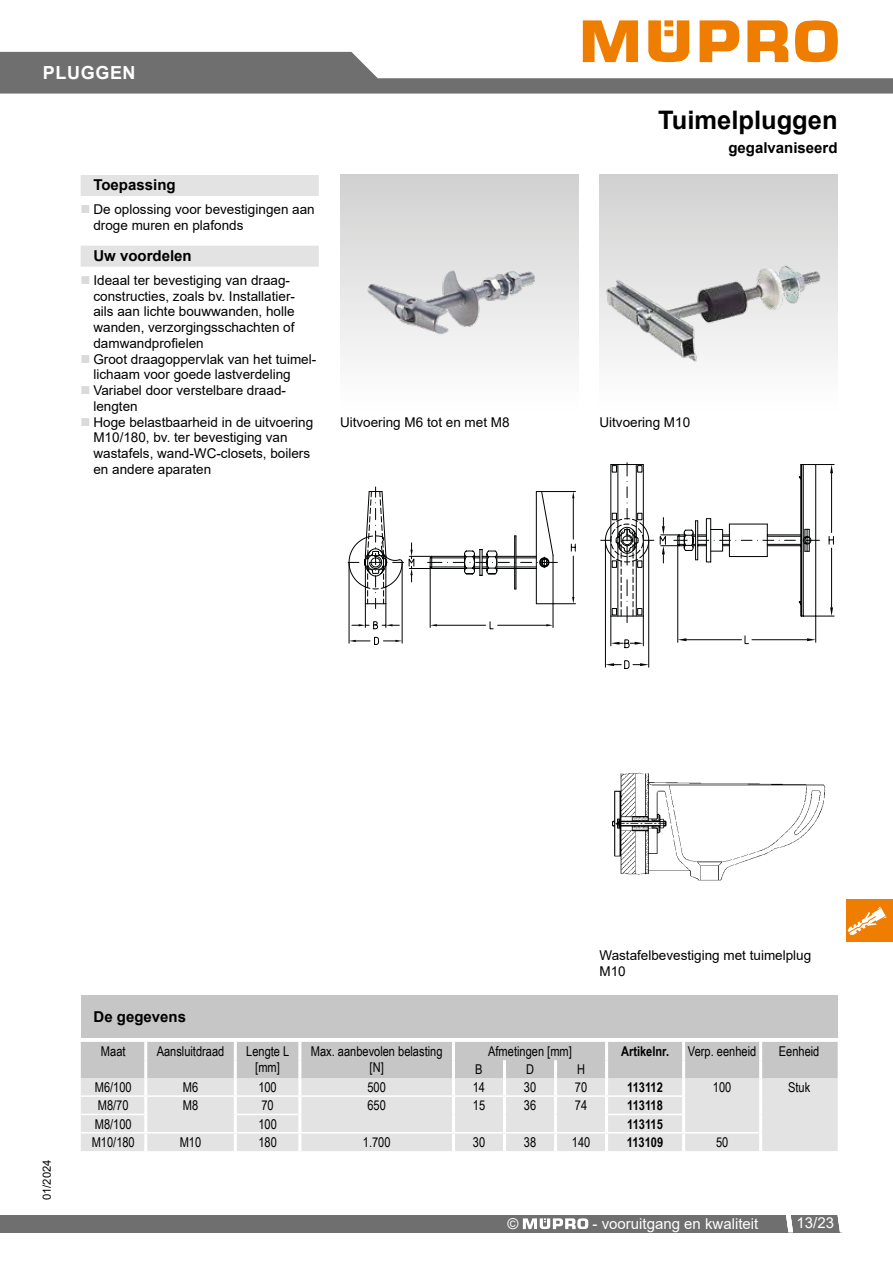
<style>
.page{position:relative;width:893px;height:1263px;background:#fff}
.page>*{position:absolute;margin:0;border:0;box-sizing:border-box;transform-origin:0 0}
.t1{font:700 25.5px "Arial";color:#000}
.t2{font:700 18px "Arial";letter-spacing:.035em;color:#fff}
.t3{font:700 15px "Arial";color:#000}
.t4{font:15px "Arial";color:#fff}
.t5{font:13.5px/15.8px "Arial";color:#000}
.t6{font:13.5px/15.8px "Arial Narrow";color:#000;text-align:center}
.t7{font:700 13.5px "Arial Narrow";color:#000}
.t8{font:11.25px "Arial";color:#000}
</style>
<div class="page">
<svg style="left:0;top:20px;width:893px;height:74px"></svg>
<div style="left:0;top:1215px;width:841px;height:17px;background:#706f6f"></div>
<svg style="left:838px;top:1215px;width:3px;height:17px"></svg>
<svg style="left:786px;top:1215px;width:7px;height:17px"></svg>
<svg style="left:523px;top:1218px;width:65px;height:11px"></svg>
<div style="left:81px;top:175px;width:238px;height:21px;background:#e3e3e3"></div>
<div style="left:81px;top:246px;width:238px;height:21px;background:#e3e3e3"></div>
<img style="left:599px;top:175px;width:239px;height:188px">
<img style="left:340px;top:175px;width:238px;height:183px">
<svg style="left:601px;top:463px;width:233px;height:206px"></svg>
<svg style="left:348px;top:487px;width:228px;height:158px"></svg>
<img style="left:612px;top:772px;width:214px;height:109px">
<div style="left:81px;top:1042px;width:757px;height:36px;background:#c6c6c6"></div>
<div style="left:81px;top:1078px;width:757px;height:73px;background:#e3e3e3"></div>
<hr style="left:144px;top:1042px;width:3px;height:18px;background:#fff">
<hr style="left:234px;top:1042px;width:3px;height:18px;background:#fff">
<hr style="left:298px;top:1042px;width:3px;height:18px;background:#fff">
<hr style="left:452px;top:1042px;width:3px;height:18px;background:#fff">
<hr style="left:605px;top:1042px;width:3px;height:18px;background:#fff">
<hr style="left:682px;top:1042px;width:3px;height:18px;background:#fff">
<hr style="left:759px;top:1042px;width:3px;height:18px;background:#fff">
<hr style="left:144px;top:1060px;width:3px;height:18px;background:#fff">
<hr style="left:234px;top:1060px;width:3px;height:18px;background:#fff">
<hr style="left:298px;top:1060px;width:3px;height:18px;background:#fff">
<hr style="left:452px;top:1060px;width:3px;height:18px;background:#fff">
<hr style="left:503px;top:1060px;width:3px;height:18px;background:#fff">
<hr style="left:554px;top:1060px;width:3px;height:18px;background:#fff">
<hr style="left:605px;top:1060px;width:3px;height:18px;background:#fff">
<hr style="left:682px;top:1060px;width:3px;height:18px;background:#fff">
<hr style="left:759px;top:1060px;width:3px;height:18px;background:#fff">
<hr style="left:144px;top:1078px;width:3px;height:17px;background:#fff">
<hr style="left:234px;top:1078px;width:3px;height:17px;background:#fff">
<hr style="left:298px;top:1078px;width:3px;height:17px;background:#fff">
<hr style="left:452px;top:1078px;width:3px;height:17px;background:#fff">
<hr style="left:503px;top:1078px;width:3px;height:17px;background:#fff">
<hr style="left:554px;top:1078px;width:3px;height:17px;background:#fff">
<hr style="left:605px;top:1078px;width:3px;height:17px;background:#fff">
<hr style="left:682px;top:1078px;width:3px;height:18px;background:#fff">
<hr style="left:759px;top:1078px;width:3px;height:18px;background:#fff">
<hr style="left:144px;top:1097px;width:3px;height:17px;background:#fff">
<hr style="left:234px;top:1097px;width:3px;height:17px;background:#fff">
<hr style="left:298px;top:1097px;width:3px;height:17px;background:#fff">
<hr style="left:452px;top:1097px;width:3px;height:17px;background:#fff">
<hr style="left:503px;top:1097px;width:3px;height:17px;background:#fff">
<hr style="left:554px;top:1097px;width:3px;height:17px;background:#fff">
<hr style="left:605px;top:1097px;width:3px;height:17px;background:#fff">
<hr style="left:682px;top:1096px;width:3px;height:18px;background:#fff">
<hr style="left:759px;top:1096px;width:3px;height:18px;background:#fff">
<hr style="left:144px;top:1114px;width:3px;height:18px;background:#fff">
<hr style="left:234px;top:1114px;width:3px;height:18px;background:#fff">
<hr style="left:298px;top:1114px;width:3px;height:18px;background:#fff">
<hr style="left:452px;top:1114px;width:3px;height:18px;background:#fff">
<hr style="left:503px;top:1114px;width:3px;height:18px;background:#fff">
<hr style="left:554px;top:1114px;width:3px;height:18px;background:#fff">
<hr style="left:605px;top:1114px;width:3px;height:18px;background:#fff">
<hr style="left:682px;top:1114px;width:3px;height:18px;background:#fff">
<hr style="left:759px;top:1114px;width:3px;height:19px;background:#fff">
<hr style="left:144px;top:1133px;width:3px;height:18px;background:#fff">
<hr style="left:234px;top:1133px;width:3px;height:18px;background:#fff">
<hr style="left:298px;top:1133px;width:3px;height:18px;background:#fff">
<hr style="left:452px;top:1133px;width:3px;height:18px;background:#fff">
<hr style="left:503px;top:1133px;width:3px;height:18px;background:#fff">
<hr style="left:554px;top:1133px;width:3px;height:18px;background:#fff">
<hr style="left:605px;top:1133px;width:3px;height:18px;background:#fff">
<hr style="left:682px;top:1133px;width:3px;height:18px;background:#fff">
<hr style="left:759px;top:1133px;width:3px;height:18px;background:#fff">
<hr style="left:81px;top:1095px;width:65px;height:2px;background:#fff">
<hr style="left:146px;top:1095px;width:89px;height:2px;background:#fff">
<hr style="left:235px;top:1095px;width:65px;height:2px;background:#fff">
<hr style="left:300px;top:1095px;width:153px;height:2px;background:#fff">
<hr style="left:453px;top:1095px;width:51px;height:2px;background:#fff">
<hr style="left:504px;top:1095px;width:52px;height:2px;background:#fff">
<hr style="left:556px;top:1095px;width:51px;height:2px;background:#fff">
<hr style="left:607px;top:1095px;width:75px;height:2px;background:#fff">
<hr style="left:81px;top:1114px;width:63px;height:1px;background:#fff">
<hr style="left:237px;top:1114px;width:61px;height:1px;background:#fff">
<hr style="left:608px;top:1114px;width:74px;height:1px;background:#fff">
<hr style="left:81px;top:1132px;width:65px;height:1px;background:#fff">
<hr style="left:146px;top:1132px;width:89px;height:1px;background:#fff">
<hr style="left:235px;top:1132px;width:65px;height:1px;background:#fff">
<hr style="left:300px;top:1132px;width:153px;height:1px;background:#fff">
<hr style="left:453px;top:1132px;width:51px;height:1px;background:#fff">
<hr style="left:504px;top:1132px;width:52px;height:1px;background:#fff">
<hr style="left:556px;top:1132px;width:51px;height:1px;background:#fff">
<hr style="left:607px;top:1132px;width:77px;height:1px;background:#fff">
<hr style="left:684px;top:1132px;width:75px;height:1px;background:#fff">
<div style="left:81px;top:995px;width:757px;height:42px;background:#c6c6c6"></div>
<div style="left:846px;top:899px;width:47px;height:42px;background:#ef7d00"></div>
<svg style="left:848px;top:906px;width:39px;height:29px"></svg>
<h2 class="t2" style="left:43px;top:60px;width:94px">PLUGGEN</h2>
<p class="t3" style="left:93px;top:174px;width:84px">Toepassing</p>
<p class="t5" style="left:93px;top:201px;width:223px">De oplossing voor bevestigingen aan droge muren en plafonds</p>
<p class="t3" style="left:93px;top:245px;width:100px">Uw voordelen</p>
<p class="t5" style="left:93px;top:272px;width:224px">Ideaal ter bevestiging van draag&shy;constructies, zoals bv. Installatier&shy;ails aan lichte bouwwanden, holle wanden, verzorgingsschachten of damwandprofielen<br>Groot draagoppervlak van het tuimel&shy;lichaam voor goede lastverdeling<br>Variabel door verstelbare draad&shy;lengten<br>Hoge belastbaarheid in de uitvoering<br>M10/180, bv. ter bevestiging van wastafels, wand-WC-closets, boilers en andere aparaten</p>
<h1 class="t1" style="left:658px;top:102px;width:181px">Tuimelpluggen</h1>
<p class="t3" style="left:728px;top:138px;width:111px">gegalvaniseerd</p>
<p class="t5" style="left:340px;top:414px;width:171px">Uitvoering M6 tot en met M8</p>
<p class="t5" style="left:599px;top:414px;width:92px">Uitvoering M10</p>
<p class="t3" style="left:94px;top:1006px;width:94px">De gegevens</p>
<p class="t5" style="left:599px;top:947px;width:213px;line-height:16.2px">Wastafelbevestiging met tuimelplug<br>M10</p>
<p class="t6" style="left:101px;top:1043px;width:26px">Maat</p>
<p class="t6" style="left:157px;top:1043px;width:69px">Aansluitdraad</p>
<p class="t6" style="left:246px;top:1043px;width:45px">Lengte L [mm]</p>
<p class="t6" style="left:311px;top:1043px;width:133px">Max. aanbevolen belasting [N]</p>
<p class="t6" style="left:488px;top:1043px;width:85px">Afmetingen [mm]</p>
<p class="t7" style="left:621px;top:1041px;width:49px">Artikelnr.</p>
<p class="t6" style="left:688px;top:1043px;width:70px">Verp. eenheid</p>
<p class="t6" style="left:779px;top:1043px;width:42px">Eenheid</p>
<p class="t6" style="left:475px;top:1061px;width:9px">B</p>
<p class="t6" style="left:526px;top:1061px;width:9px">D</p>
<p class="t6" style="left:577px;top:1061px;width:9px">H</p>
<p class="t8" style="left:39px;top:1200px;width:42px;rotate:-90deg">01/2024</p>
<p class="t6" style="left:95px;top:1079px;width:38px">M6/100</p>
<p class="t6" style="left:183px;top:1079px;width:17px">M6</p>
<p class="t6" style="left:258px;top:1079px;width:20px">100</p>
<p class="t6" style="left:367px;top:1079px;width:20px">500</p>
<p class="t6" style="left:473px;top:1079px;width:14px">14</p>
<p class="t6" style="left:524px;top:1079px;width:14px">30</p>
<p class="t6" style="left:575px;top:1079px;width:14px">70</p>
<p class="t7" style="left:627px;top:1077px;width:37px">113112</p>
<p class="t6" style="left:713px;top:1079px;width:20px">100</p>
<p class="t6" style="left:788px;top:1079px;width:24px">Stuk</p>
<p class="t6" style="left:98px;top:1097px;width:32px">M8/70</p>
<p class="t6" style="left:183px;top:1097px;width:17px">M8</p>
<p class="t6" style="left:261px;top:1097px;width:14px">70</p>
<p class="t6" style="left:367px;top:1097px;width:20px">650</p>
<p class="t6" style="left:473px;top:1097px;width:14px">15</p>
<p class="t6" style="left:524px;top:1097px;width:14px">36</p>
<p class="t6" style="left:575px;top:1097px;width:14px">74</p>
<p class="t7" style="left:627px;top:1095px;width:37px">113118</p>
<p class="t6" style="left:95px;top:1115px;width:38px">M8/100</p>
<p class="t6" style="left:258px;top:1115px;width:20px">100</p>
<p class="t7" style="left:627px;top:1113px;width:37px">113115</p>
<p class="t6" style="left:92px;top:1134px;width:45px">M10/180</p>
<p class="t6" style="left:180px;top:1134px;width:23px">M10</p>
<p class="t6" style="left:258px;top:1134px;width:20px">180</p>
<p class="t6" style="left:363px;top:1134px;width:29px">1.700</p>
<p class="t6" style="left:473px;top:1134px;width:14px">30</p>
<p class="t6" style="left:524px;top:1134px;width:14px">38</p>
<p class="t6" style="left:572px;top:1134px;width:20px">140</p>
<p class="t7" style="left:627px;top:1132px;width:38px">113109</p>
<p class="t6" style="left:716px;top:1134px;width:14px">50</p>
<p class="t4" style="left:508px;top:1213px;width:13px">©</p>
<p class="t4" style="left:592px;top:1213px;width:167px">- vooruitgang en kwaliteit</p>
<p class="t4" style="left:796px;top:1213px;width:39px">13/23</p>
</div>
